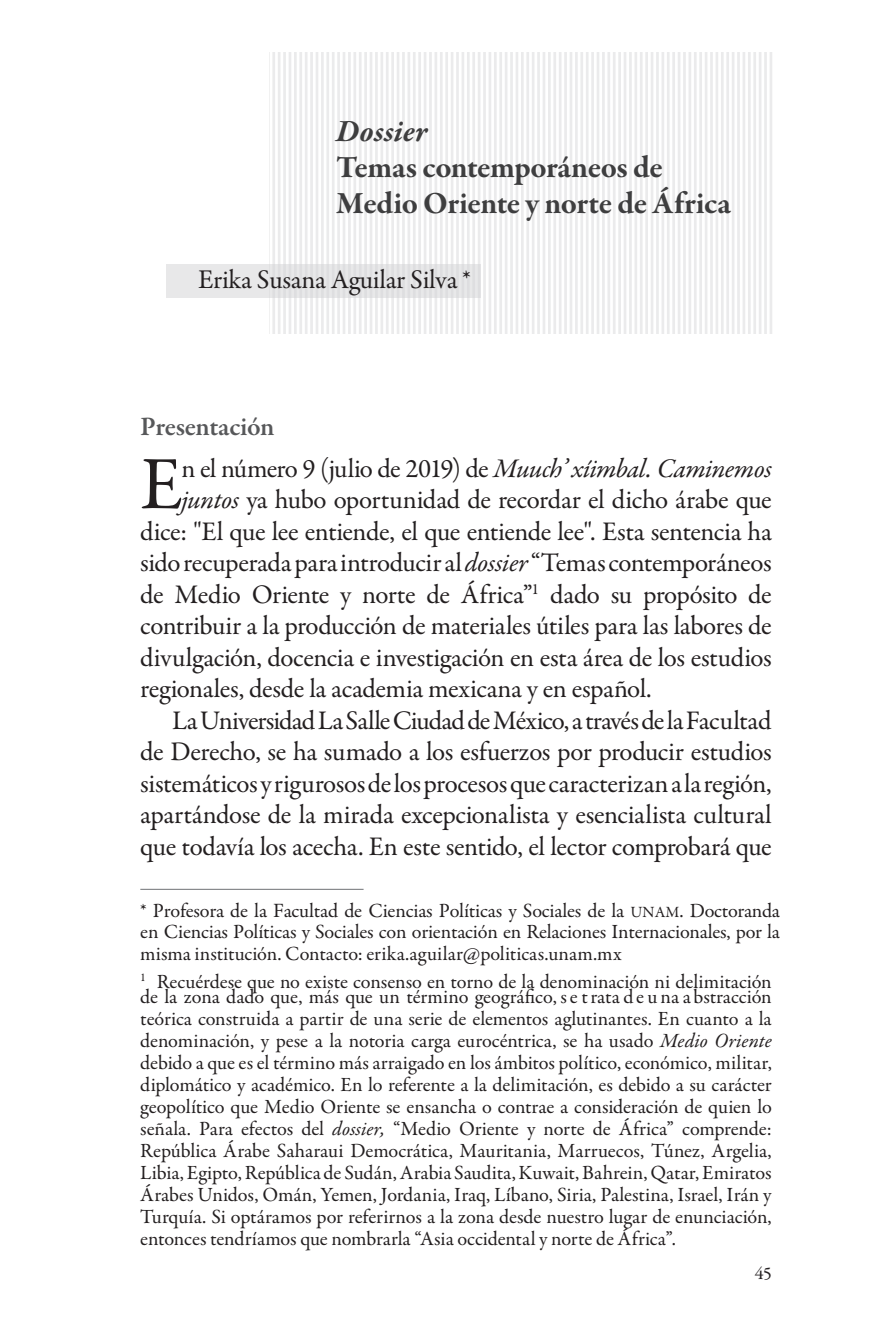
<style>
.page{position:relative;width:893px;height:1340px;background:#fff}
.page>*{position:absolute;margin:0;border:0;box-sizing:border-box;transform-origin:0 0}
.t1{font:75.6px "Garamond Premr Pro";color:#231f20}
.t2{font:700 31.5px/36px "Garamond Premr Pro";letter-spacing:-.015em;color:#3e3e3f}
.t3{font:italic 700 31.5px "Garamond Premr Pro";color:#3e3e3f}
.t4{font:27px "Garamond Premr Pro";letter-spacing:-.02em;color:#231f20}
.t5{font:600 27px "Garamond Premr Pro";letter-spacing:-.015em;color:#57585a}
.t6{font:20.25px/22.1px "Garamond Premr Pro";letter-spacing:-.01em;color:#231f20;text-align:justify}
.t7{font:18px "Garamond Premr Pro";color:#231f20}
.s1{font-family:"Minion Pro"}
.s2{font-style:italic}
.s3{font-size:15.75px}
</style>
<div class="page">
<img style="left:272px;top:52px;width:500px;height:281px">
<hr style="left:140px;top:888px;width:224px;height:2px;background:#808285">
<div style="left:166px;top:264px;width:314px;height:34px;background:#e8e8e9"></div>
<h2 class="t3" style="left:336px;top:112px;width:93px">Dossier</h2>
<h2 class="t2" style="left:336px;top:150px;width:396px">Temas contemporáneos de<br>Medio Oriente y norte de África</h2>
<h3 class="t4" style="left:198px;top:263px;width:274px"><span class="s1">E</span>rika Susana Aguilar Silva *</h3>
<h3 class="t5" style="left:140px;top:410px;width:136px">Presentación</h3>
<h1 class="t1" style="left:140px;top:439px;width:44px">E</h1>
<h3 class="t4" style="left:181px;top:452px;width:592px">n el número 9 (julio de 2019) de <span class="s2">Muuch’ xíimbal. Caminemos</span></h3>
<h3 class="t4" style="left:181px;top:483px;width:592px"><span class="s2">juntos</span> ya hubo oportunidad de recordar el dicho árabe que</h3>
<h3 class="t4" style="left:140px;top:515px;width:633px">dice: "El que lee entiende, el que entiende lee". Esta sentencia ha</h3>
<h3 class="t4" style="left:140px;top:546px;width:633px">sido recuperada para introducir al <span class="s2">dossier</span> “Temas contemporáneos</h3>
<h3 class="t4" style="left:140px;top:578px;width:633px">de Medio Oriente y norte de África”<sup>1</sup> dado su propósito de</h3>
<h3 class="t4" style="left:140px;top:609px;width:633px">contribuir a la producción de materiales útiles para las labores de</h3>
<h3 class="t4" style="left:140px;top:641px;width:633px">divulgación, docencia e investigación en esta área de los estudios</h3>
<h3 class="t4" style="left:140px;top:672px;width:513px">regionales, desde la academia mexicana y en español.</h3>
<h3 class="t4" style="left:172px;top:704px;width:601px">La Universidad La Salle Ciudad de México, a través de la Facultad</h3>
<h3 class="t4" style="left:140px;top:735px;width:633px">de Derecho, se ha sumado a los esfuerzos por producir estudios</h3>
<h3 class="t4" style="left:140px;top:767px;width:633px">sistemáticos y rigurosos de los procesos que caracterizan a la región,</h3>
<h3 class="t4" style="left:140px;top:798px;width:633px">apartándose de la mirada excepcionalista y esencialista cultural</h3>
<h3 class="t4" style="left:140px;top:830px;width:633px">que todavía los acecha. En este sentido, el lector comprobará que</h3>
<p class="t6" style="left:140px;top:900px;width:641px;line-height:21.4px">* Profesora de la <span class="s1">F</span>acultad de Ciencias Políticas y Sociales de la <span class="s3">UNAM</span>. Doctoranda en Ciencias Políticas y Sociales con orientación en Relaciones Internacionales, por la misma institución. Contacto: erika.aguilar@politicas.unam.mx</p>
<p class="t6" style="left:140px;top:974px;width:633px;line-height:15.3px"><sup>1</sup> Recuérdese que no existe consenso en torno de la denominación ni delimitación de la zona dado que, más que un término geográfico, s e t rata d e u na a bstracción</p>
<p class="t6" style="left:140px;top:1008px;width:633px">teórica construida a partir de una serie de elementos aglutinantes. En cuanto a la denominación, y pese a la notoria carga eurocéntrica, se ha usado <span class="s2">Medio Oriente </span>debido a que es el término más arraigado en los ámbitos político, económico, militar, diplomático y académico. En lo referente a la delimitación, es debido a su carácter geopolítico que Medio Oriente se ensancha o contrae a consideración de quien lo señala. Para efectos del <span class="s2">dossier,</span> “Medio Oriente y norte de África” comprende:<br>República Árabe Saharaui Democrática, Mauritania, Marruecos, Túnez, Argelia, Libia, Egipto, República de Sudán, Arabia Saudita, Kuwait, Bahrein, Qatar, Emiratos Árabes Unidos, Omán, Yemen, Jordania, Iraq, Líbano, Siria, Palestina, Israel, Irán y Turquía. Si optáramos por referirnos a la zona desde nuestro lugar de enunciación, entonces tendríamos que nombrarla “Asia occidental y norte de África”.</p>
<p class="t7" style="left:755px;top:1262px;width:18px">45</p>
</div>
